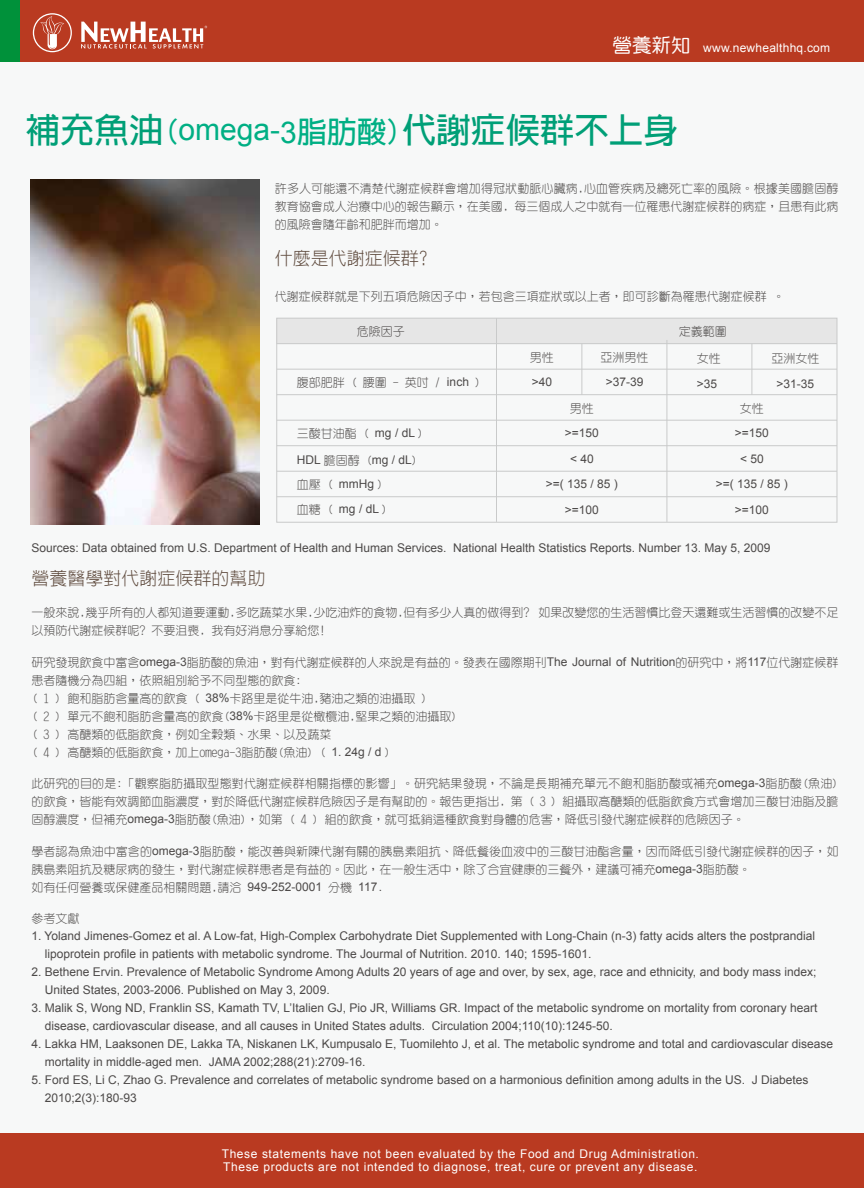
<style>
.page{position:relative;width:864px;height:1188px;background:#f7f8f8}
.page>*{position:absolute;margin:0;border:0;box-sizing:border-box;transform-origin:0 0}
.t1{font:700 34.5px "Lin Gothic";color:#009f77}
.t2{font:300 18px "Lin Gothic";color:#604c3f}
.t3{font:12px/25.5px "Arial";color:#4c4948}
.t4{font:300 12px/18px "Yen Round";color:#4c4948}
.t5{font:12px/13.5px "Arial";letter-spacing:.05em;color:#fff}
.t6{font:12px "Arial";letter-spacing:.02em;color:#fff}
.s1{font-family:"DF Yuan W5 WIN BF";font-size:19.5px}
.s2{font-size:30px;color:#00af84}
.s3{font-family:"Arial";font-weight:400;font-size:30px;color:#00af84}
.s4{font-family:"Arial";font-weight:400}
.s5{font-family:"Yen Round";font-weight:300}
</style>
<div class="page">
<div style="left:4px;top:0;width:860px;height:62px;background:#b93a21"></div>
<div style="left:0;top:0;width:20px;height:62px;background:#00913a"></div>
<svg style="left:81px;top:22px;width:126px;height:27px"></svg>
<svg style="left:33px;top:13px;width:39px;height:39px"></svg>
<img style="left:30px;top:180px;width:230px;height:345px">
<div style="left:277px;top:318px;width:560px;height:26px;background:#e6e6e6"></div>
<div style="left:276px;top:318px;width:561px;height:205px;border:1px solid #c9caca"></div>
<hr style="left:277px;top:343px;width:560px;height:1px;background:#c9caca">
<hr style="left:277px;top:394px;width:560px;height:1px;background:#c9caca">
<hr style="left:277px;top:369px;width:560px;height:1px;background:#c9caca">
<hr style="left:277px;top:420px;width:560px;height:1px;background:#c9caca">
<hr style="left:277px;top:445px;width:560px;height:1px;background:#c9caca">
<hr style="left:277px;top:471px;width:560px;height:1px;background:#c9caca">
<hr style="left:277px;top:496px;width:560px;height:1px;background:#c9caca">
<hr style="left:496px;top:318px;width:1px;height:204px;background:#c9caca">
<hr style="left:667px;top:340px;width:1px;height:182px;background:#c9caca">
<hr style="left:582px;top:344px;width:1px;height:51px;background:#c9caca">
<hr style="left:752px;top:344px;width:1px;height:51px;background:#c9caca">
<div style="left:0;top:1133px;width:864px;height:55px;background:#b93a21"></div>
<p class="t6" style="left:613px;top:40px;width:219px"><span class="s1">營養新知</span> www.newhealthhq.com</p>
<h1 class="t1" style="left:26px;top:112px;width:654px">補充魚油<span class="s2">(</span><span class="s3">omega-3</span><span class="s2">脂肪酸)</span>代謝症候群不上身</h1>
<p class="t4" style="left:275px;top:179px;width:565px;text-align:justify">許多人可能還不清楚代謝症候群會增加得冠狀動脈心臟病,心血管疾病及總死亡率的風險。根據美國膽固醇教育協會成人治療中心的報告顯示，在美國, 每三個成人之中就有一位罹患代謝症候群的病症，且患有此病的風險會隨年齡和肥胖而增加。</p>
<h2 class="t2" style="left:275px;top:249px;width:155px">什麼是代謝症候群?</h2>
<p class="t4" style="left:275px;top:287px;width:512px">代謝症候群就是下列五項危險因子中，若包含三項症狀或以上者，即可診斷為罹患代謝症候群 。</p>
<p class="t4" style="left:357px;top:322px;width:49px">危險因子</p>
<p class="t4" style="left:297px;top:373px;width:186px">腹部肥胖 ( 腰圍 - 英吋 / <span class="s4">inch</span> )</p>
<p class="t4" style="left:297px;top:424px;width:128px">三酸甘油酯 ( <span class="s4">mg / dL</span> )</p>
<p class="t3" style="left:297px;top:447px;width:122px">HDL <span class="s5">膽固醇 (</span>mg / dL<span class="s5">)</span></p>
<p class="t4" style="left:297px;top:475px;width:88px">血壓 ( <span class="s4">mmHg</span> )</p>
<p class="t3" style="left:297px;top:496px;width:92px"><span class="s5">血糖 (</span> mg / dL <span class="s5">)</span></p>
<p class="t4" style="left:679px;top:322px;width:49px">定義範圍</p>
<p class="t4" style="left:530px;top:348px;width:25px">男性</p>
<p class="t3" style="left:532px;top:370px;width:22px">&gt;40</p>
<p class="t4" style="left:601px;top:348px;width:49px">亞洲男性</p>
<p class="t3" style="left:606px;top:370px;width:39px">&gt;37-39</p>
<p class="t4" style="left:697px;top:350px;width:25px">女性</p>
<p class="t3" style="left:697px;top:371px;width:22px">&gt;35</p>
<p class="t4" style="left:771px;top:350px;width:49px">亞洲女性</p>
<p class="t3" style="left:777px;top:371px;width:39px">&gt;31-35</p>
<p class="t4" style="left:570px;top:399px;width:25px">男性</p>
<p class="t3" style="left:546px;top:420px;width:74px;text-align:center">&gt;=150<br>&lt; 40<br>&gt;=( 135 / 85 ) &gt;=100</p>
<p class="t4" style="left:740px;top:399px;width:25px">女性</p>
<p class="t3" style="left:716px;top:420px;width:74px;text-align:center">&gt;=150<br>&lt; 50<br>&gt;=( 135 / 85 ) &gt;=100</p>
<p class="t3" style="left:32px;top:535px;width:740px">Sources: Data obtained from U.S. Department of Health and Human Services. National Health Statistics Reports. Number 13. May 5, 2009</p>
<h2 class="t2" style="left:32px;top:569px;width:235px">營養醫學對代謝症候群的幫助</h2>
<p class="t4" style="left:32px;top:604px;width:808px">一般來說,幾乎所有的人都知道要運動,多吃蔬菜水果,少吃油炸的食物,但有多少人真的做得到? 如果改變您的生活習慣比登天還難或生活習慣的改變不足以預防代謝症候群呢? 不要沮喪, 我有好消息分享給您!</p>
<p class="t4" style="left:32px;top:653px;width:808px">研究發現飲食中富含<span class="s4">omega-3</span>脂肪酸的魚油，對有代謝症候群的人來說是有益的。發表在國際期刊<span class="s4">The Journal of Nutrition</span>的研究中，將<span class="s4">117</span>位代謝症候群患者隨機分為四組，依照組別給予不同型態的飲食:<br>( 1 ) 飽和脂肪含量高的飲食 ( <span class="s4">38%</span>卡路里是從牛油,豬油之類的油攝取 )<br>( 2 ) 單元不飽和脂肪含量高的飲食(<span class="s4">38%</span>卡路里是從橄欖油,堅果之類的油攝取)<br>( 3 ) 高醣類的低脂飲食，例如全穀類、水果、以及蔬菜<br>( 4 ) 高醣類的低脂飲食，加上OMEGA-3脂肪酸(魚油) ( <span class="s4">1. 24g / d</span> )</p>
<p class="t4" style="left:32px;top:775px;width:809px;text-align:justify">此研究的目的是:「觀察脂肪攝取型態對代謝症候群相關指標的影響」。研究結果發現，不論是長期補充單元不飽和脂肪酸或補充<span class="s4">omega-3</span>脂肪酸(魚油)的飲食，皆能有效調節血脂濃度，對於降低代謝症候群危險因子是有幫助的。報告更指出, 第 ( 3 ) 組攝取高醣類的低脂飲食方式會增加三酸甘油脂及膽固醇濃度，但補充<span class="s4">omega-3</span>脂肪酸(魚油)，如第 ( 4 ) 組的飲食，就可抵銷這種飲食對身體的危害，降低引發代謝症候群的危險因子。</p>
<p class="t4" style="left:32px;top:842px;width:809px">學者認為魚油中富含的<span class="s4">omega-3</span>脂肪酸，能改善與新陳代謝有關的胰島素阻抗、降低餐後血液中的三酸甘油酯含量，因而降低引發代謝症候群的因子，如胰島素阻抗及糖尿病的發生，對代謝症候群患者是有益的。因此，在一般生活中，除了合宜健康的三餐外，建議可補充<span class="s4">omega-3</span>脂肪酸。<br>如有任何營養或保健產品相關問題,請洽 <span class="s4">949-252-0001</span> 分機 <span class="s4">117</span>.</p>
<p class="t4" style="left:32px;top:910px;width:49px">參考文獻</p>
<p class="t3" style="left:45px;top:927px;width:772px;line-height:18px;text-indent:-13px">1. Yoland Jimenes-Gomez et al. A Low-fat, High-Complex Carbohydrate Diet Supplemented with Long-Chain (n-3) fatty acids alters the postprandial lipoprotein profile in patients with metabolic syndrome. The Jourmal of Nutrition. 2010. 140; 1595-1601.</p>
<p class="t3" style="left:45px;top:963px;width:773px;line-height:18px;text-indent:-13px">2. Bethene Ervin. Prevalence of Metabolic Syndrome Among Adults 20 years of age and over, by sex, age, race and ethnicity, and body mass index;<br>United States, 2003-2006. Published on May 3, 2009.</p>
<p class="t3" style="left:45px;top:999px;width:774px;line-height:18px;text-indent:-13px">3. Malik S, Wong ND, Franklin SS, Kamath TV, L’Italien GJ, Pio JR, Williams GR. Impact of the metabolic syndrome on mortality from coronary heart disease, cardiovascular disease, and all causes in United States adults. Circulation 2004;110(10):1245-50.</p>
<p class="t3" style="left:45px;top:1035px;width:790px;line-height:18px;text-indent:-13px">4. Lakka HM, Laaksonen DE, Lakka TA, Niskanen LK, Kumpusalo E, Tuomilehto J, et al. The metabolic syndrome and total and cardiovascular disease mortality in middle-aged men. JAMA 2002;288(21):2709-16.</p>
<p class="t3" style="left:45px;top:1071px;width:765px;line-height:18px;text-indent:-13px">5. Ford ES, Li C, Zhao G. Prevalence and correlates of metabolic syndrome based on a harmonious definition among adults in the US. J Diabetes<br>2010;2(3):180-93</p>
<p class="t5" style="left:222px;top:1147px;width:479px">These statements have not been evaluated by the Food and Drug Administration.<br>These products are not intended to diagnose, treat, cure or prevent any disease.</p>
</div>
